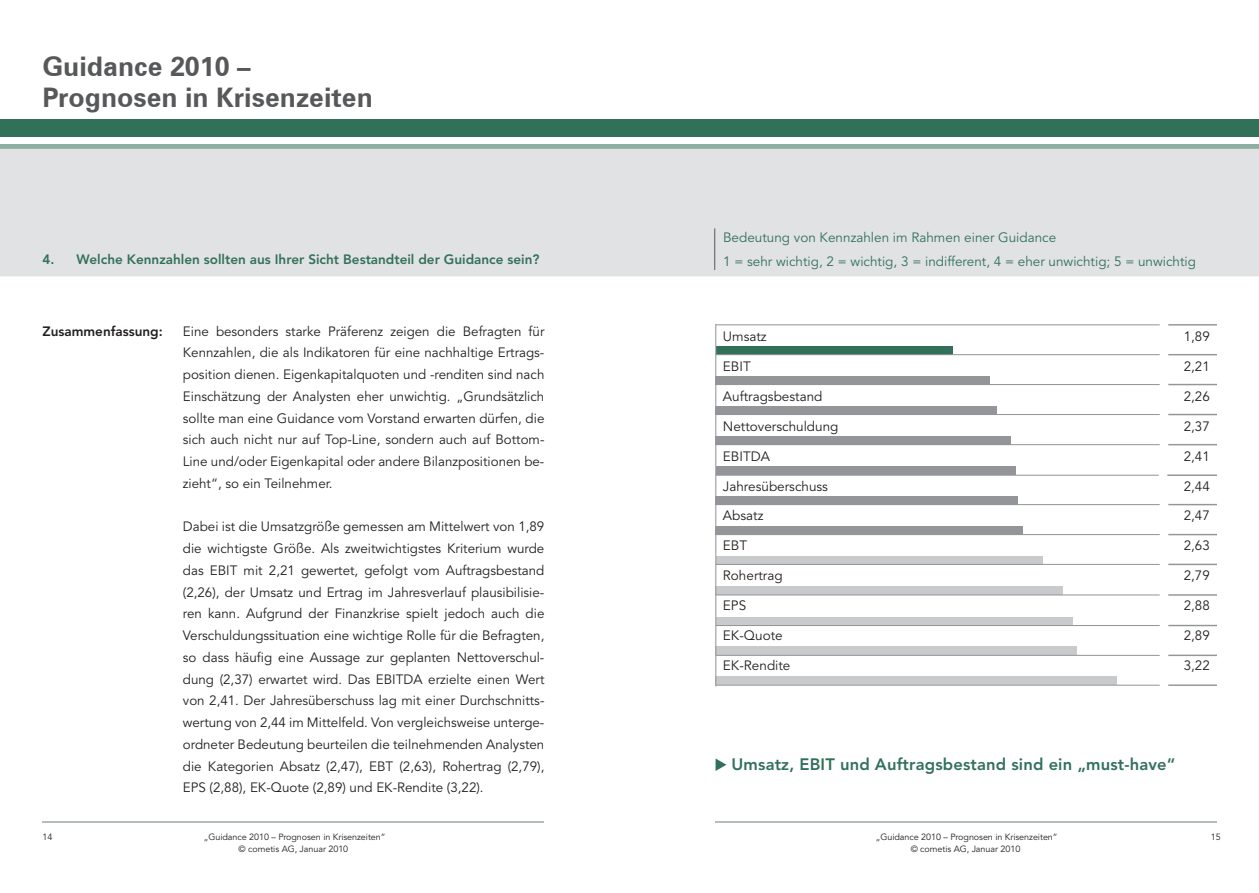
<style>
.page{position:relative;width:1259px;height:893px;background:#fff}
.page>*{position:absolute;margin:0;border:0;box-sizing:border-box;transform-origin:0 0}
.t1{font:700 27px/31.5px "Zurich BT";color:#57585a}
.t2{font:800 16.5px "Avenir LT Std";letter-spacing:.01em;color:#327159}
.t3{font:13.5px/21.8px "Avenir LT Std";color:#231f20;text-align:justify}
.t4{font:13.5px/24px "Avenir LT Std";color:#327159}
.t5{font:800 13.5px "Avenir LT Std";color:#327159}
.t6{font:800 13.5px "Avenir LT Std";color:#231f20}
.t7{font:9px/12px "Avenir LT Std";letter-spacing:-.005em;color:#231f20;text-align:center}
</style>
<div class="page">
<hr style="left:43px;top:821px;width:501px;height:1px;background:#b6bcbd">
<div style="left:0;top:119px;width:629px;height:17px;background:#327159"></div>
<svg style="left:0;top:145px;width:629px;height:4px;background:#90b0a2"></svg>
<hr style="left:714px;top:821px;width:502px;height:1px;background:#b6bcbd">
<div style="left:629px;top:119px;width:630px;height:17px;background:#327159"></div>
<svg style="left:629px;top:145px;width:630px;height:4px;background:#90b0a2"></svg>
<div style="left:0;top:149px;width:1259px;height:127px;background:#e1e2e4"></div>
<div style="left:715px;top:376px;width:275px;height:8px;background:#939598"></div>
<div style="left:715px;top:346px;width:237px;height:8px;background:#327159"></div>
<div style="left:716px;top:406px;width:281px;height:9px;background:#939598"></div>
<div style="left:716px;top:436px;width:295px;height:8px;background:#939598"></div>
<div style="left:716px;top:466px;width:299px;height:9px;background:#939598"></div>
<div style="left:716px;top:496px;width:302px;height:8px;background:#939598"></div>
<div style="left:716px;top:526px;width:307px;height:8px;background:#939598"></div>
<div style="left:716px;top:556px;width:326px;height:8px;background:#c9cacc"></div>
<div style="left:716px;top:586px;width:347px;height:9px;background:#c9cacc"></div>
<div style="left:716px;top:617px;width:356px;height:8px;background:#c9cacc"></div>
<div style="left:716px;top:646px;width:361px;height:8px;background:#c9cacc"></div>
<div style="left:716px;top:677px;width:401px;height:8px;background:#c9cacc"></div>
<hr style="left:715px;top:324px;width:444px;height:1px;background:#939598">
<hr style="left:715px;top:354px;width:444px;height:1px;background:#939598">
<hr style="left:716px;top:384px;width:443px;height:1px;background:#939598">
<hr style="left:716px;top:414px;width:443px;height:1px;background:#939598">
<hr style="left:715px;top:444px;width:444px;height:1px;background:#939598">
<hr style="left:1168px;top:444px;width:48px;height:1px;background:#939598">
<hr style="left:715px;top:475px;width:443px;height:1px;background:#939598">
<hr style="left:1167px;top:474px;width:49px;height:2px;background:#939598">
<hr style="left:715px;top:324px;width:1px;height:362px;background:#939598">
<hr style="left:1168px;top:324px;width:48px;height:2px;background:#939598">
<hr style="left:1168px;top:354px;width:48px;height:1px;background:#939598">
<hr style="left:1168px;top:384px;width:48px;height:1px;background:#939598">
<hr style="left:1168px;top:414px;width:48px;height:1px;background:#939598">
<hr style="left:716px;top:504px;width:443px;height:1px;background:#939598">
<hr style="left:716px;top:534px;width:443px;height:1px;background:#939598">
<hr style="left:1168px;top:504px;width:48px;height:1px;background:#939598">
<hr style="left:1168px;top:534px;width:48px;height:1px;background:#939598">
<hr style="left:716px;top:564px;width:443px;height:1px;background:#939598">
<hr style="left:1168px;top:564px;width:48px;height:1px;background:#939598">
<hr style="left:716px;top:594px;width:443px;height:1px;background:#939598">
<hr style="left:1168px;top:594px;width:48px;height:2px;background:#939598">
<hr style="left:716px;top:625px;width:443px;height:1px;background:#939598">
<hr style="left:1168px;top:625px;width:48px;height:1px;background:#939598">
<hr style="left:716px;top:655px;width:443px;height:1px;background:#939598">
<hr style="left:1168px;top:655px;width:48px;height:1px;background:#939598">
<hr style="left:716px;top:685px;width:443px;height:1px;background:#939598">
<hr style="left:1168px;top:684px;width:48px;height:2px;background:#939598">
<hr style="left:714px;top:228px;width:1px;height:42px;background:#57585a">
<h1 class="t1" style="left:43px;top:50px;width:332px">Guidance 2010 –<br>Prognosen in Krisenzeiten</h1>
<p class="t5" style="left:43px;top:252px;width:498px">4. Welche Kennzahlen sollten aus Ihrer Sicht Bestandteil der Guidance sein?</p>
<p class="t6" style="left:43px;top:323px;width:122px">Zusammenfassung:</p>
<p class="t3" style="left:183px;top:320px;width:363px">Eine besonders starke Präferenz zeigen die Befragten für Kennzahlen, die als Indikatoren für eine nachhaltige Ertrags&shy;position dienen. Eigenkapitalquoten und -renditen sind nach Einschätzung der Analysten eher unwichtig. „Grundsätzlich sollte man eine Guidance vom Vorstand erwarten dürfen, die sich auch nicht nur auf Top-Line, sondern auch auf Bottom-Line und/oder Eigenkapital oder andere Bilanzpositionen be&shy;zieht“, so ein Teilnehmer.</p>
<p class="t3" style="left:183px;top:516px;width:363px">Dabei ist die Umsatzgröße gemessen am Mittelwert von 1,89 die wichtigste Größe. Als zweitwichtigstes Kriterium wurde das EBIT mit 2,21 gewertet, gefolgt vom Auftragsbestand (2,26), der Umsatz und Ertrag im Jahresverlauf plausibilisie&shy;ren kann. Aufgrund der Finanzkrise spielt jedoch auch die Verschuldungssituation eine wichtige Rolle für die Befragten, so dass häufig eine Aussage zur geplanten Nettoverschul&shy;dung (2,37) erwartet wird. Das EBITDA erzielte einen Wert von 2,41. Der Jahresüberschuss lag mit einer Durchschnitts&shy;wertung von 2,44 im Mittelfeld. Von vergleichsweise unterge&shy;ordneter Bedeutung beurteilen die teilnehmenden Analysten die Kategorien Absatz (2,47), EBT (2,63), Rohertrag (2,79), EPS (2,88), EK-Quote (2,89) und EK-Rendite (3,22).</p>
<p class="t4" style="left:723px;top:226px;width:474px">Bedeutung von Kennzahlen im Rahmen einer Guidance<br>1 = sehr wichtig, 2 = wichtig, 3 = indifferent, 4 = eher unwichtig; 5 = unwichtig</p>
<p class="t3" style="left:723px;top:326px;width:45px">Umsatz</p>
<p class="t3" style="left:723px;top:356px;width:29px">EBIT</p>
<p class="t3" style="left:723px;top:386px;width:101px">Auftragsbestand</p>
<p class="t3" style="left:723px;top:416px;width:117px">Nettoverschuldung</p>
<p class="t3" style="left:723px;top:446px;width:49px">EBITDA</p>
<p class="t3" style="left:723px;top:475px;width:107px">Jahresüberschuss</p>
<p class="t3" style="left:723px;top:505px;width:42px">Absatz</p>
<p class="t3" style="left:723px;top:535px;width:26px">EBT</p>
<p class="t3" style="left:723px;top:565px;width:61px">Rohertrag</p>
<p class="t3" style="left:723px;top:595px;width:25px">EPS</p>
<p class="t3" style="left:723px;top:625px;width:61px">EK-Quote</p>
<p class="t3" style="left:723px;top:654px;width:69px">EK-Rendite</p>
<p class="t3" style="left:1183px;top:326px;width:28px">1,89</p>
<p class="t3" style="left:1183px;top:356px;width:28px">2,21</p>
<p class="t3" style="left:1183px;top:386px;width:28px">2,26</p>
<p class="t3" style="left:1183px;top:416px;width:28px">2,37</p>
<p class="t3" style="left:1183px;top:446px;width:28px">2,41</p>
<p class="t3" style="left:1183px;top:475px;width:28px">2,44</p>
<p class="t3" style="left:1183px;top:505px;width:28px">2,47</p>
<p class="t3" style="left:1183px;top:535px;width:28px">2,63</p>
<p class="t3" style="left:1183px;top:565px;width:28px">2,79</p>
<p class="t3" style="left:1183px;top:595px;width:28px">2,88</p>
<p class="t3" style="left:1183px;top:625px;width:28px">2,89</p>
<p class="t3" style="left:1183px;top:654px;width:28px">3,22</p>
<p class="t2" style="left:714px;top:754px;width:462px">◆ Umsatz, EBIT und Auftragsbestand sind ein „must-have“</p>
<p class="t7" style="left:43px;top:831px;width:12px">14</p>
<p class="t7" style="left:876px;top:831px;width:183px">„Guidance 2010 – Prognosen in Krisenzeiten“</p>
<p class="t7" style="left:1210px;top:831px;width:12px">15</p>
<p class="t7" style="left:910px;top:843px;width:111px">© cometis AG, Januar 2010</p>
<p class="t7" style="left:204px;top:831px;width:183px">„Guidance 2010 – Prognosen in Krisenzeiten“ © cometis AG, Januar 2010</p>
</div>
